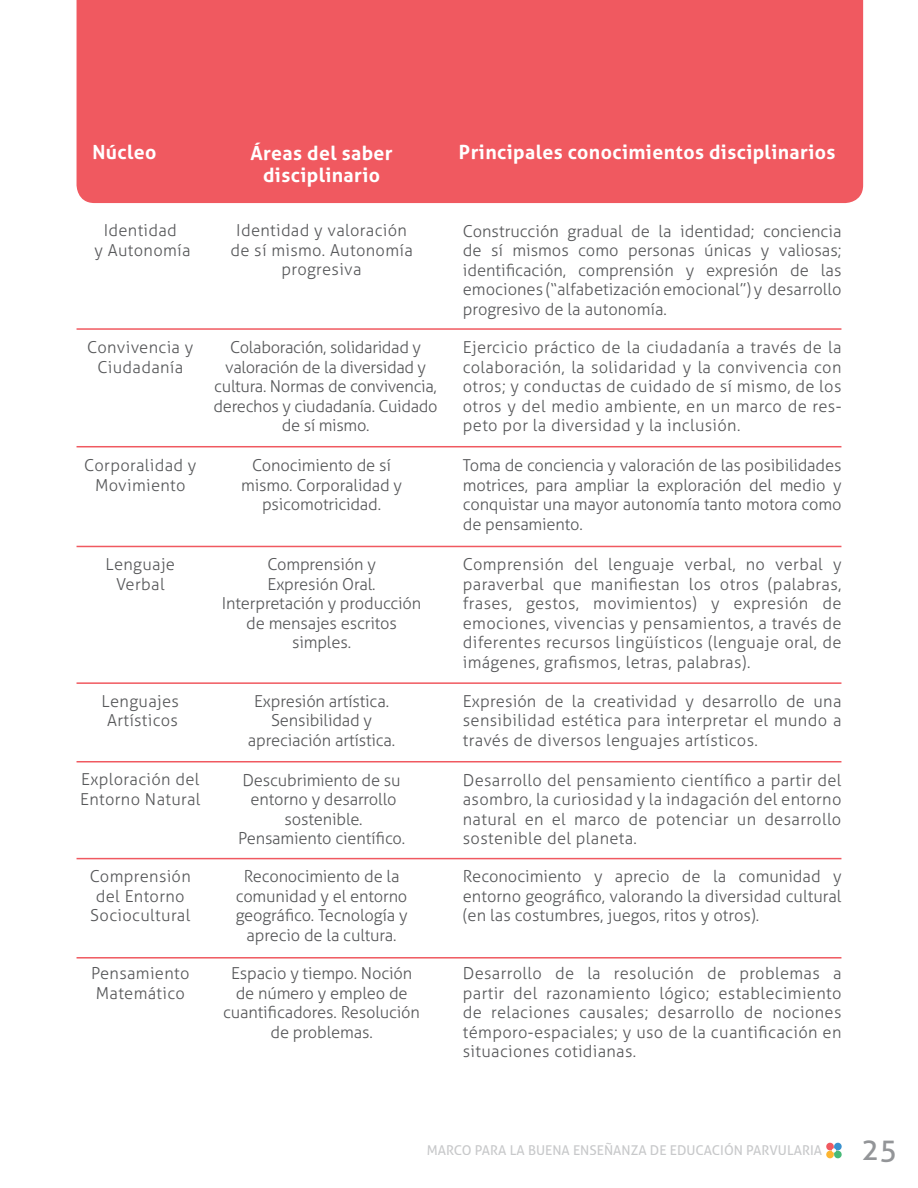
<style>
.page{position:relative;width:918px;height:1188px;background:#fff}
.page>*{position:absolute;margin:0;border:0;box-sizing:border-box;transform-origin:0 0}
.t1{font:30px "Aller";color:#939598}
.t2{font:700 19.5px/22.5px "Aller";letter-spacing:.02em;color:#fff;text-align:center}
.t3{font:300 16.5px/19.5px "Aller";letter-spacing:-.01em;color:#57585a;text-align:justify}
.t4{font:300 16.5px/19.5px "Aller";letter-spacing:.02em;color:#57585a;text-align:center}
.t5{font:13.5px "Aller";color:#939598}
</style>
<div class="page">
<svg style="left:826px;top:1142px;width:16px;height:17px"></svg>
<div style="left:77px;top:0;width:786px;height:203px;background:#f05960"></div>
<hr style="left:77px;top:446px;width:764px;height:1px;background:#f05960">
<hr style="left:77px;top:328px;width:764px;height:2px;background:#f05960">
<hr style="left:77px;top:546px;width:764px;height:1px;background:#f05960">
<hr style="left:77px;top:682px;width:764px;height:2px;background:#f05960">
<hr style="left:77px;top:761px;width:764px;height:1px;background:#f05960">
<hr style="left:77px;top:858px;width:764px;height:1px;background:#f05960">
<hr style="left:77px;top:957px;width:764px;height:2px;background:#f05960">
<p class="t2" style="left:92px;top:141px;width:65px">Núcleo</p>
<p class="t2" style="left:250px;top:141px;width:144px">Áreas del saber disciplinario</p>
<p class="t2" style="left:459px;top:141px;width:378px">Principales conocimientos disciplinarios</p>
<p class="t4" style="left:95px;top:221px;width:98px">Identidad<br>y Autonomía</p>
<p class="t4" style="left:230px;top:221px;width:184px">Identidad y valoración de sí mismo. Autonomía progresiva</p>
<p class="t4" style="left:87px;top:337px;width:108px">Convivencia y<br>Ciudadanía</p>
<p class="t4" style="left:84px;top:455px;width:114px">Corporalidad y<br>Movimiento</p>
<p class="t3" style="left:214px;top:338px;width:226px;text-align:center">Colaboración, solidaridad y valoración de la diversidad y cultura. Normas de convivencia, derechos y ciudadanía. Cuidado de sí mismo.</p>
<p class="t3" style="left:241px;top:455px;width:162px;text-align:center">Conocimiento de sí mismo. Corporalidad y psicomotricidad.</p>
<p class="t4" style="left:106px;top:555px;width:71px">Lenguaje<br>Verbal</p>
<p class="t4" style="left:102px;top:691px;width:79px">Lenguajes<br>Artísticos</p>
<p class="t4" style="left:80px;top:770px;width:122px;text-align:left">Exploración del<br>Entorno Natural</p>
<p class="t4" style="left:90px;top:867px;width:103px">Comprensión del Entorno<br>Sociocultural</p>
<p class="t4" style="left:91px;top:964px;width:100px;text-align:left">Pensamiento<br>Matemático</p>
<p class="t3" style="left:222px;top:555px;width:201px;text-align:center">Comprensión y<br>Expresión Oral.<br>Interpretación y producción de mensajes escritos simples.</p>
<p class="t3" style="left:248px;top:691px;width:149px;text-align:center">Expresión artística.<br>Sensibilidad y apreciación artística.</p>
<p class="t3" style="left:238px;top:770px;width:168px;text-align:center">Descubrimiento de su entorno y desarrollo sostenible.<br>Pensamiento científico.</p>
<p class="t3" style="left:236px;top:867px;width:173px;text-align:center">Reconocimiento de la comunidad y el entorno geográfico. Tecnología y aprecio de la cultura.</p>
<p class="t3" style="left:223px;top:964px;width:198px;text-align:center">Espacio y tiempo. Noción de número y empleo de cuantificadores. Resolución de problemas.</p>
<p class="t3" style="left:463px;top:221px;width:380px">Construcción gradual de la identidad; conciencia de sí mismos como personas únicas y valiosas; identificación, comprensión y expresión de las emociones (“alfabetización emocional”) y desarrollo progresivo de la autonomía.</p>
<p class="t3" style="left:463px;top:338px;width:380px">Ejercicio práctico de la ciudadanía a través de la colaboración, la solidaridad y la convivencia con otros; y conductas de cuidado de sí mismo, de los otros y del medio ambiente, en un marco de res&shy;peto por la diversidad y la inclusión.</p>
<p class="t3" style="left:463px;top:456px;width:380px">Toma de conciencia y valoración de las posibilidades motrices, para ampliar la exploración del medio y conquistar una mayor autonomía tanto motora como de pensamiento.</p>
<p class="t3" style="left:463px;top:555px;width:380px">Comprensión del lenguaje verbal, no verbal y paraverbal que manifiestan los otros (palabras, frases, gestos, movimientos) y expresión de emociones, vivencias y pensamientos, a través de diferentes recursos lingüísticos (lenguaje oral, de imágenes, grafismos, letras, palabras).</p>
<p class="t3" style="left:463px;top:691px;width:380px">Expresión de la creatividad y desarrollo de una sensibilidad estética para interpretar el mundo a través de diversos lenguajes artísticos.</p>
<p class="t3" style="left:463px;top:770px;width:380px">Desarrollo del pensamiento científico a partir del asombro, la curiosidad y la indagación del entorno natural en el marco de potenciar un desarrollo sostenible del planeta.</p>
<p class="t3" style="left:463px;top:867px;width:380px">Reconocimiento y aprecio de la comunidad y entorno geográfico, valorando la diversidad cultural (en las costumbres, juegos, ritos y otros).</p>
<p class="t3" style="left:463px;top:964px;width:380px">Desarrollo de la resolución de problemas a partir del razonamiento lógico; establecimiento de relaciones causales; desarrollo de nociones témporo-espaciales; y uso de la cuantificación en situaciones cotidianas.</p>
<p class="t5" style="left:427px;top:1142px;width:397px">MARCO PARA LA BUENA ENSEÑANZA DE EDUCACIÓN PARVULARIA</p>
<h1 class="t1" style="left:862px;top:1131px;width:37px">25</h1>
</div>
